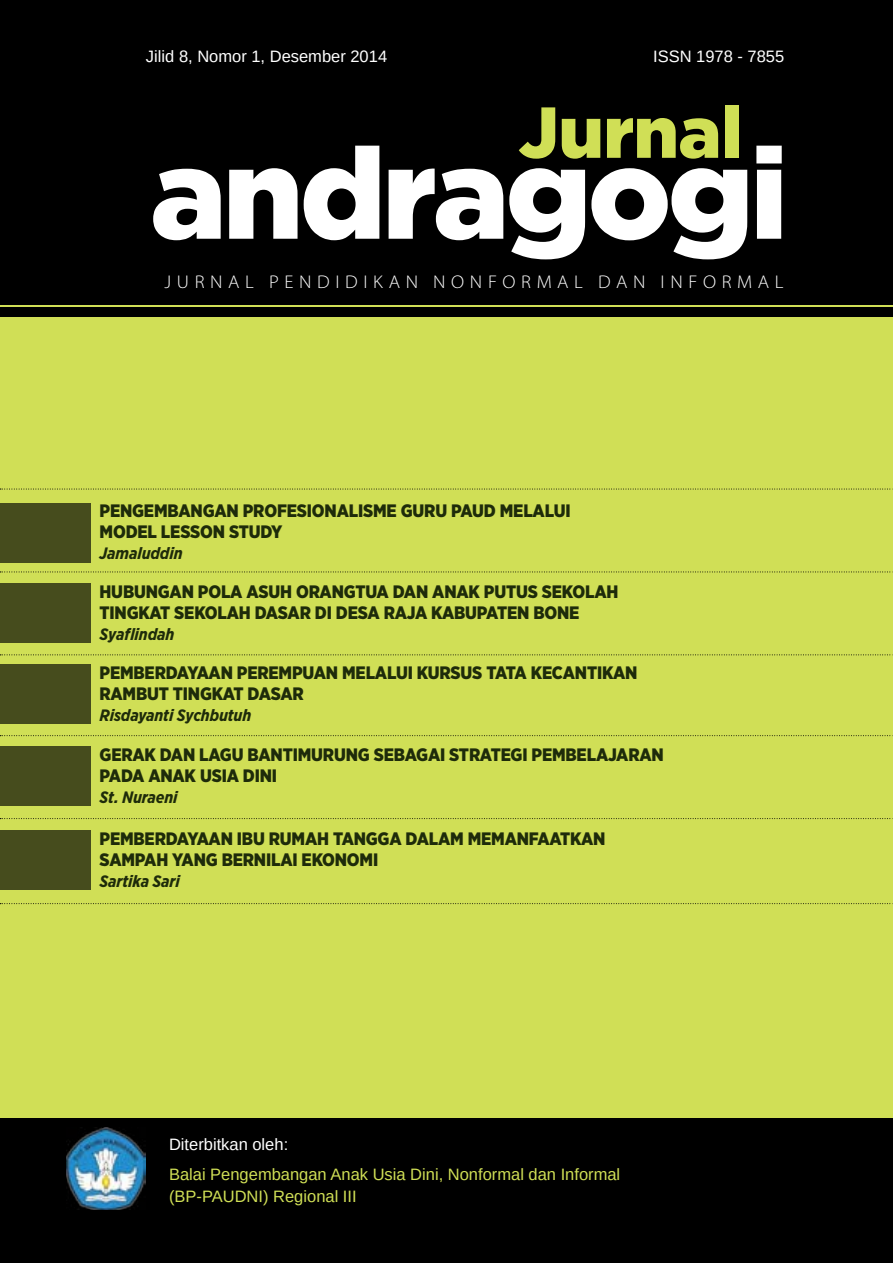
<style>
.page{position:relative;width:893px;height:1263px;background:#fff}
.page>*{position:absolute;margin:0;border:0;box-sizing:border-box;transform-origin:0 0}
.t1{font:900 127.5px "Gotham";letter-spacing:-.03em;color:#fff}
.t2{font:900 72px "Gotham";letter-spacing:-.01em;color:#d0df56}
.t3{font:300 18.45px "Myriad Pro";letter-spacing:.29em;color:#fff;scale:1.05 1}
.t4{font:900 18px/21px "Gotham Narrow";letter-spacing:-.01em;color:#1e2b0a}
.t5{font:16.5px/22.2px "Arimo";color:#d0df56}
.t6{font:italic 700 16.5px "Gotham Narrow";letter-spacing:-.01em;color:#1e2b0a}
.t7{font:16.5px "Arimo";color:#fff}
</style>
<div class="page">
<div style="left:1px;top:1px;width:892px;height:1262px;background:#d0df56"></div>
<div style="left:0;top:503px;width:91px;height:59px;background:#464c1d"></div>
<div style="left:0;top:0;width:893px;height:304px;background:#000"></div>
<div style="left:0;top:307px;width:893px;height:10px;background:#000"></div>
<div style="left:0;top:1118px;width:893px;height:145px;background:#000"></div>
<img style="left:67px;top:1128px;width:79px;height:82px">
<div style="left:0;top:584px;width:91px;height:59px;background:#464c1d"></div>
<div style="left:0;top:664px;width:91px;height:60px;background:#464c1d"></div>
<div style="left:0;top:746px;width:91px;height:60px;background:#464c1d"></div>
<div style="left:0;top:830px;width:91px;height:60px;background:#464c1d"></div>
<svg style="left:0;top:572px;width:893px;height:1px"></svg>
<svg style="left:0;top:654px;width:893px;height:1px"></svg>
<svg style="left:0;top:735px;width:893px;height:1px"></svg>
<svg style="left:0;top:818px;width:893px;height:1px"></svg>
<svg style="left:0;top:903px;width:893px;height:1px"></svg>
<svg style="left:0;top:489px;width:893px;height:1px"></svg>
<p class="t7" style="left:146px;top:45px;width:243px">Jilid 8, Nomor 1, Desember 2014</p>
<p class="t7" style="left:653px;top:45px;width:133px">ISSN 1978 - 7855</p>
<h2 class="t2" style="left:518px;top:91px;width:225px">Jurnal</h2>
<h1 class="t1" style="left:150px;top:120px;width:640px">andragogi</h1>
<p class="t3" style="left:165px;top:271px;width:591px">JURNAL PENDIDIKAN NONFORMAL DAN INFORMAL</p>
<p class="t4" style="left:100px;top:500px;width:473px">PENGEMBANGAN PROFESIONALISME GURU PAUD MELALUI<br>MODEL LESSON STUDY</p>
<p class="t6" style="left:100px;top:543px;width:84px">Jamaluddin</p>
<p class="t4" style="left:100px;top:581px;width:520px">HUBUNGAN POLA ASUH ORANGTUA DAN ANAK PUTUS SEKOLAH<br>TINGKAT SEKOLAH DASAR DI DESA RAJA KABUPATEN BONE</p>
<p class="t6" style="left:100px;top:624px;width:76px">Syaflindah</p>
<p class="t4" style="left:100px;top:662px;width:539px">PEMBERDAYAAN PEREMPUAN MELALUI KURSUS TATA KECANTIKAN<br>RAMBUT TINGKAT DASAR</p>
<p class="t6" style="left:100px;top:704px;width:153px">Risdayanti Sychbutuh</p>
<p class="t4" style="left:100px;top:744px;width:566px">GERAK DAN LAGU BANTIMURUNG SEBAGAI STRATEGI PEMBELAJARAN<br>PADA ANAK USIA DINI</p>
<p class="t6" style="left:100px;top:786px;width:80px">St. Nuraeni</p>
<p class="t4" style="left:100px;top:828px;width:507px">PEMBERDAYAAN IBU RUMAH TANGGA DALAM MEMANFAATKAN<br>SAMPAH YANG BERNILAI EKONOMI</p>
<p class="t6" style="left:100px;top:870px;width:82px">Sartika Sari</p>
<p class="t7" style="left:169px;top:1133px;width:121px">Diterbitkan oleh:</p>
<p class="t5" style="left:169px;top:1163px;width:453px">Balai Pengembangan Anak Usia Dini, Nonformal dan Informal (BP-PAUDNI) Regional III</p>
</div>
